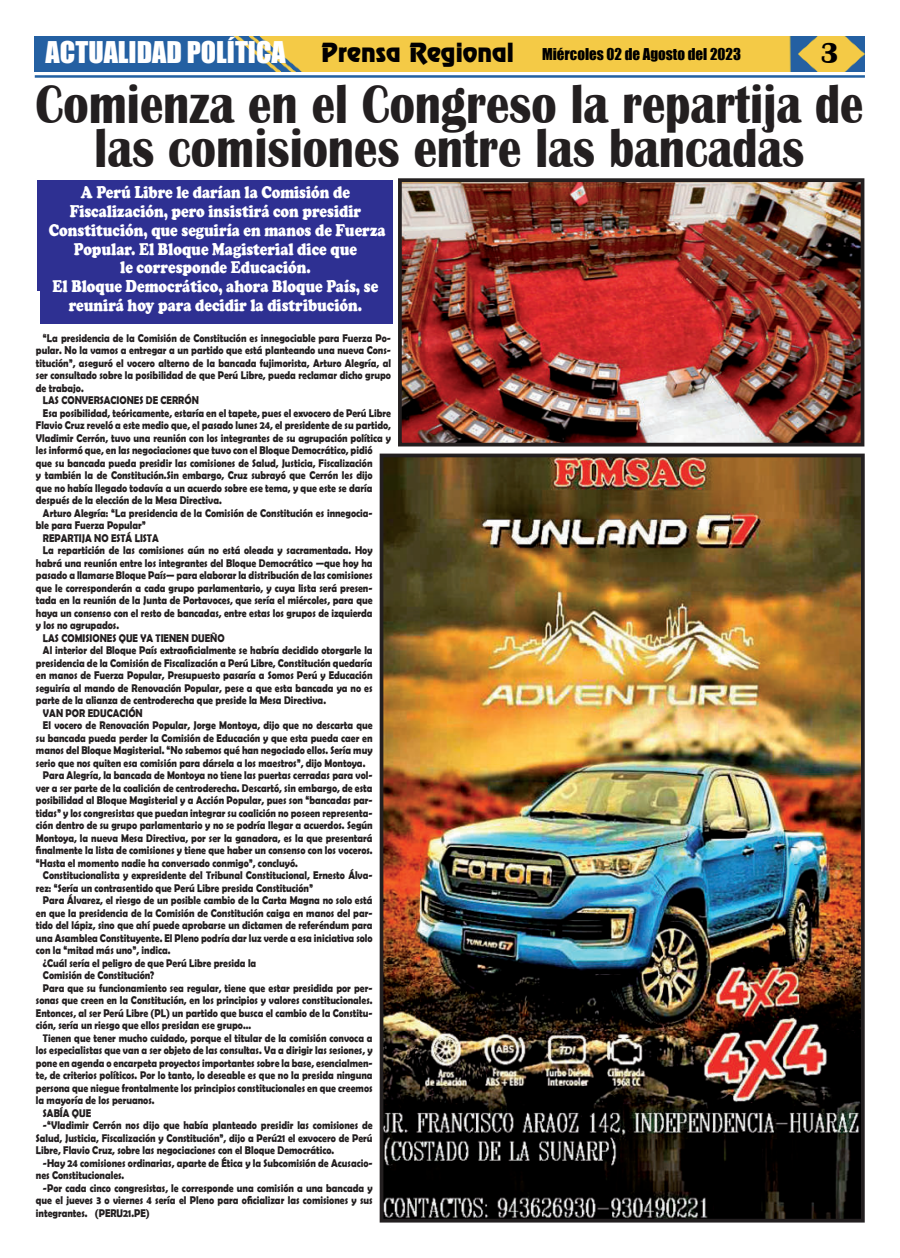
<style>
.page{position:relative;width:900px;height:1258px;background:#fff}
.page>*{position:absolute;margin:0;border:0;box-sizing:border-box;transform-origin:0 0}
.t1{font:700 56.38px/43.8px "Britannic";color:#231f20;text-align:center;scale:.83 1}
.t2{font:700 30px "Britannic";color:#020000}
.t3{font:27.5px "Impact";color:#fff}
.t4{font:900 17.5px/18.8px "Cooper";color:#fff;text-align:center;scale:.82 1}
.t5{font:15px "Impact";color:#000}
.t6{font:700 11.25px "Berlin Sans FB Demi";color:#231f20;scale:.86 1}
.s1{font-family:"Renfrew Normal";font-size:23.75px;color:#020000}
</style>
<div class="page">
<hr style="left:35px;top:75px;width:830px;height:3px;background:#2361a2">
<img style="left:35px;top:36px;width:830px;height:36px">
<img style="left:385px;top:459px;width:475px;height:758px">
<div style="left:380px;top:454px;width:485px;height:768px;border:4px solid #231f20"></div>
<img style="left:403px;top:183px;width:456px;height:258px">
<div style="left:398px;top:178px;width:466px;height:268px;border:4px solid #231f20"></div>
<div style="left:37px;top:180px;width:355px;height:110px;background:#2e3092"></div>
<div style="left:40px;top:186px;width:352px;height:138px;background:#2e3092"></div>
<h3 class="t3" style="left:46px;top:40px;width:242px">ACTUALIDAD POLÍTICA</h3>
<h3 class="t5" style="left:321px;top:47px;width:421px"><span class="s1">Prensa Regional</span> Miércoles 02 de Agosto del 2023</h3>
<h2 class="t2" style="left:820px;top:43px;width:20px">3</h2>
<h1 class="t1" style="left:36px;top:87px;width:999px">Comienza en el Congreso la repartija de las comisiones entre las bancadas</h1>
<p class="t4" style="left:49px;top:184px;width:412px">A Perú Libre le darían la Comisión de Fiscalización, pero insistirá con presidir Constitución, que seguiría en manos de Fuerza Popular. El Bloque Magisterial dice que<br>le corresponde Educación.<br>El Bloque Democrático, ahora Bloque País, se reunirá hoy para decidir la distribución.</p>
<p class="t6" style="left:43px;top:333px;width:406px">“La presidencia de la Comisión de Constitución es innegociable para Fuerza Po-</p>
<p class="t6" style="left:36px;top:345px;width:414px">pular. No la vamos a entregar a un partido que está planteando una nueva Cons-</p>
<p class="t6" style="left:36px;top:358px;width:414px">titución”, aseguró el vocero alterno de la bancada fujimorista, Arturo Alegría, al</p>
<p class="t6" style="left:36px;top:370px;width:414px">ser consultado sobre la posibilidad de que Perú Libre, pueda reclamar dicho grupo</p>
<p class="t6" style="left:36px;top:383px;width:57px">de trabajo.</p>
<p class="t6" style="left:43px;top:395px;width:183px">LAS CONVERSACIONES DE CERRÓN</p>
<p class="t6" style="left:43px;top:408px;width:406px">Esa posibilidad, teóricamente, estaría en el tapete, pues el exvocero de Perú Libre</p>
<p class="t6" style="left:36px;top:420px;width:414px">Flavio Cruz reveló a este medio que, el pasado lunes 24, el presidente de su partido,</p>
<p class="t6" style="left:36px;top:433px;width:414px">Vladimir Cerrón, tuvo una reunión con los integrantes de su agrupación política y</p>
<p class="t6" style="left:36px;top:445px;width:393px">les informó que, en las negociaciones que tuvo con el Bloque Democrático, pidió</p>
<p class="t6" style="left:36px;top:458px;width:393px">que su bancada pueda presidir las comisiones de Salud, Justicia, Fiscalización</p>
<p class="t6" style="left:36px;top:470px;width:393px">y también la de Constitución.Sin embargo, Cruz subrayó que Cerrón les dijo</p>
<p class="t6" style="left:36px;top:483px;width:393px">que no había llegado todavía a un acuerdo sobre ese tema, y que este se daría</p>
<p class="t6" style="left:36px;top:495px;width:218px">después de la elección de la Mesa Directiva.</p>
<p class="t6" style="left:43px;top:508px;width:385px">Arturo Alegría: “La presidencia de la Comisión de Constitución es innegocia-</p>
<p class="t6" style="left:36px;top:520px;width:129px">ble para Fuerza Popular”</p>
<p class="t6" style="left:43px;top:533px;width:136px">REPARTIJA NO ESTÁ LISTA</p>
<p class="t6" style="left:43px;top:545px;width:385px">La repartición de las comisiones aún no está oleada y sacramentada. Hoy</p>
<p class="t6" style="left:36px;top:558px;width:393px">habrá una reunión entre los integrantes del Bloque Democrático —que hoy ha</p>
<p class="t6" style="left:36px;top:570px;width:393px">pasado a llamarse Bloque País— para elaborar la distribución de las comisiones</p>
<p class="t6" style="left:36px;top:583px;width:393px">que le corresponderán a cada grupo parlamentario, y cuya lista será presen-</p>
<p class="t6" style="left:36px;top:595px;width:393px">tada en la reunión de la Junta de Portavoces, que sería el miércoles, para que</p>
<p class="t6" style="left:36px;top:608px;width:393px">haya un consenso con el resto de bancadas, entre estas los grupos de izquierda</p>
<p class="t6" style="left:36px;top:620px;width:98px">y los no agrupados.</p>
<p class="t6" style="left:43px;top:633px;width:213px">LAS COMISIONES QUE YA TIENEN DUEÑO</p>
<p class="t6" style="left:43px;top:644px;width:385px">Al interior del Bloque País extraoficialmente se habría decidido otorgarle la</p>
<p class="t6" style="left:36px;top:658px;width:393px">presidencia de la Comisión de Fiscalización a Perú Libre, Constitución quedaría</p>
<p class="t6" style="left:36px;top:670px;width:393px">en manos de Fuerza Popular, Presupuesto pasaría a Somos Perú y Educación</p>
<p class="t6" style="left:36px;top:683px;width:393px">seguiría al mando de Renovación Popular, pese a que esta bancada ya no es</p>
<p class="t6" style="left:36px;top:695px;width:339px">parte de la alianza de centroderecha que preside la Mesa Directiva.</p>
<p class="t6" style="left:43px;top:708px;width:118px">VAN POR EDUCACIÓN</p>
<p class="t6" style="left:43px;top:720px;width:385px">El vocero de Renovación Popular, Jorge Montoya, dijo que no descarta que</p>
<p class="t6" style="left:36px;top:733px;width:393px">su bancada pueda perder la Comisión de Educación y que esta pueda caer en</p>
<p class="t6" style="left:36px;top:745px;width:393px">manos del Bloque Magisterial. “No sabemos qué han negociado ellos. Sería muy</p>
<p class="t6" style="left:36px;top:758px;width:385px">serio que nos quiten esa comisión para dársela a los maestros”, dijo Montoya.</p>
<p class="t6" style="left:43px;top:770px;width:385px">Para Alegría, la bancada de Montoya no tiene las puertas cerradas para vol-</p>
<p class="t6" style="left:36px;top:783px;width:393px">ver a ser parte de la coalición de centroderecha. Descartó, sin embargo, de esta</p>
<p class="t6" style="left:36px;top:795px;width:393px">posibilidad al Bloque Magisterial y a Acción Popular, pues son “bancadas par-</p>
<p class="t6" style="left:36px;top:808px;width:393px">tidas” y los congresistas que puedan integrar su coalición no poseen representa-</p>
<p class="t6" style="left:36px;top:820px;width:393px">ción dentro de su grupo parlamentario y no se podría llegar a acuerdos. Según</p>
<p class="t6" style="left:36px;top:833px;width:393px">Montoya, la nueva Mesa Directiva, por ser la ganadora, es la que presentará</p>
<p class="t6" style="left:36px;top:844px;width:393px">finalmente la lista de comisiones y tiene que haber un consenso con los voceros.</p>
<p class="t6" style="left:36px;top:858px;width:306px">“Hasta el momento nadie ha conversado conmigo”, concluyó.</p>
<p class="t6" style="left:43px;top:870px;width:385px">Constitucionalista y expresidente del Tribunal Constitucional, Ernesto Álva-</p>
<p class="t6" style="left:36px;top:883px;width:324px">rez: “Sería un contrasentido que Perú Libre presida Constitución”</p>
<p class="t6" style="left:43px;top:895px;width:385px">Para Álvarez, el riesgo de un posible cambio de la Carta Magna no solo está</p>
<p class="t6" style="left:36px;top:908px;width:393px">en que la presidencia de la Comisión de Constitución caiga en manos del par-</p>
<p class="t6" style="left:36px;top:920px;width:393px">tido del lápiz, sino que ahí puede aprobarse un dictamen de referéndum para</p>
<p class="t6" style="left:36px;top:933px;width:393px">una Asamblea Constituyente. El Pleno podría dar luz verde a esa iniciativa solo</p>
<p class="t6" style="left:36px;top:945px;width:158px">con la “mitad más uno”, indica.</p>
<p class="t6" style="left:43px;top:958px;width:250px">¿Cuál sería el peligro de que Perú Libre presida la</p>
<p class="t6" style="left:43px;top:970px;width:131px">Comisión de Constitución?</p>
<p class="t6" style="left:43px;top:983px;width:385px">Para que su funcionamiento sea regular, tiene que estar presidida por per-</p>
<p class="t6" style="left:36px;top:995px;width:393px">sonas que creen en la Constitución, en los principios y valores constitucionales.</p>
<p class="t6" style="left:36px;top:1008px;width:393px">Entonces, al ser Perú Libre (PL) un partido que busca el cambio de la Constitu-</p>
<p class="t6" style="left:36px;top:1020px;width:252px">ción, sería un riesgo que ellos presidan ese grupo...</p>
<p class="t6" style="left:43px;top:1033px;width:385px">Tienen que tener mucho cuidado, porque el titular de la comisión convoca a</p>
<p class="t6" style="left:36px;top:1045px;width:393px">los especialistas que van a ser objeto de las consultas. Va a dirigir las sesiones, y</p>
<p class="t6" style="left:36px;top:1058px;width:393px">pone en agenda o encarpeta proyectos importantes sobre la base, esencialmen-</p>
<p class="t6" style="left:36px;top:1070px;width:393px">te, de criterios políticos. Por lo tanto, lo deseable es que no la presida ninguna</p>
<p class="t6" style="left:36px;top:1083px;width:393px">persona que niegue frontalmente los principios constitucionales en que creemos</p>
<p class="t6" style="left:36px;top:1095px;width:139px">la mayoría de los peruanos.</p>
<p class="t6" style="left:43px;top:1108px;width:58px">SABÍA QUE</p>
<p class="t6" style="left:43px;top:1120px;width:385px">-“Vladimir Cerrón nos dijo que había planteado presidir las comisiones de</p>
<p class="t6" style="left:36px;top:1133px;width:393px">Salud, Justicia, Fiscalización y Constitución”, dijo a Perú21 el exvocero de Perú</p>
<p class="t6" style="left:36px;top:1145px;width:349px">Libre, Flavio Cruz, sobre las negociaciones con el Bloque Democrático.</p>
<p class="t6" style="left:43px;top:1158px;width:385px">-Hay 24 comisiones ordinarias, aparte de Ética y la Subcomisión de Acusacio-</p>
<p class="t6" style="left:36px;top:1170px;width:104px">nes Constitucionales.</p>
<p class="t6" style="left:43px;top:1183px;width:385px">-Por cada cinco congresistas, le corresponde una comisión a una bancada y</p>
<p class="t6" style="left:36px;top:1194px;width:393px">que el jueves 3 o viernes 4 sería el Pleno para oficializar las comisiones y sus</p>
<p class="t6" style="left:36px;top:1208px;width:134px">integrantes. (PERU21.PE)</p>
</div>
